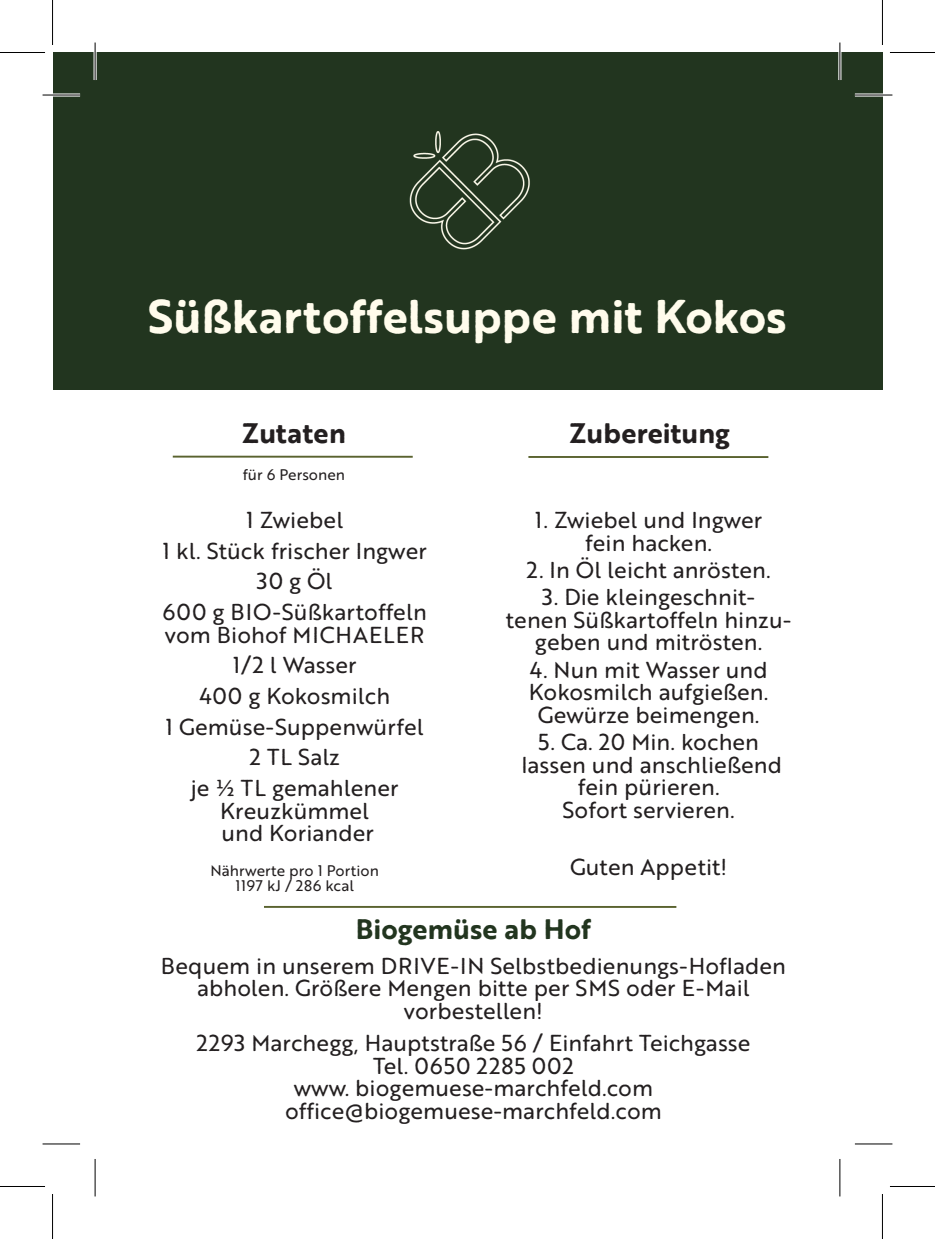
<style>
.page{position:relative;width:935px;height:1239px;background:#fff}
.page>*{position:absolute;margin:0;border:0;box-sizing:border-box;transform-origin:0 0}
.t1{font:700 46px "Brother 1816 Printed";color:#fffcec}
.t2{font:700 27.5px "Brother 1816 Printed";color:#231f20}
.t3{font:700 27.5px "Brother 1816 Printed";color:#22351f}
.t4{font:22.5px/22.5px "Brother 1816 Printed";color:#231f20;text-align:center}
.t5{font:22.5px "Brother 1816 Printed";letter-spacing:.04em;color:#231f20}
.t6{font:15px/15px "Brother 1816 Printed";color:#231f20;text-align:center}
</style>
<div class="page">
<div style="left:52px;top:52px;width:830px;height:338px;background:#22351f"></div>
<img style="left:409px;top:131px;width:121px;height:119px">
<hr style="left:173px;top:456px;width:239px;height:2px;background:#5a632f">
<hr style="left:528px;top:456px;width:240px;height:2px;background:#5a632f">
<hr style="left:264px;top:906px;width:412px;height:2px;background:#5a632f">
<svg style="left:43px;top:93px;width:37px;height:4px"></svg>
<svg style="left:854px;top:93px;width:38px;height:4px"></svg>
<svg style="left:93px;top:43px;width:4px;height:37px"></svg>
<svg style="left:94px;top:1159px;width:1px;height:37px"></svg>
<hr style="left:838px;top:43px;width:3px;height:37px;background:#fff">
<hr style="left:43px;top:95px;width:37px;height:1px;background:#000">
<hr style="left:854px;top:95px;width:38px;height:1px;background:#000">
<hr style="left:43px;top:1143px;width:37px;height:1px;background:#000">
<hr style="left:854px;top:1143px;width:38px;height:1px;background:#000">
<hr style="left:95px;top:43px;width:1px;height:37px;background:#000">
<hr style="left:95px;top:1159px;width:1px;height:37px;background:#000">
<hr style="left:839px;top:43px;width:1px;height:37px;background:#000">
<hr style="left:839px;top:1159px;width:1px;height:37px;background:#000">
<hr style="left:0;top:52px;width:45px;height:1px;background:#000">
<hr style="left:889px;top:52px;width:45px;height:1px;background:#000">
<hr style="left:0;top:1186px;width:45px;height:1px;background:#000">
<hr style="left:889px;top:1186px;width:45px;height:1px;background:#000">
<hr style="left:52px;top:0;width:1px;height:45px;background:#000">
<hr style="left:52px;top:1194px;width:1px;height:45px;background:#000">
<hr style="left:881px;top:0;width:1px;height:45px;background:#000">
<hr style="left:881px;top:1194px;width:1px;height:45px;background:#000">
<p class="t1" style="left:148px;top:281px;width:640px">Süßkartoffelsuppe mit Kokos</p>
<p class="t2" style="left:242px;top:412px;width:105px">Zutaten</p>
<p class="t2" style="left:569px;top:412px;width:162px">Zubereitung</p>
<p class="t6" style="left:243px;top:466px;width:104px">für 6 Personen</p>
<p class="t4" style="left:246px;top:508px;width:99px">1 Zwiebel</p>
<p class="t4" style="left:162px;top:534px;width:266px;line-height:30.8px">1 kl. Stück frischer Ingwer<br>30 g Öl</p>
<p class="t4" style="left:162px;top:600px;width:266px;text-align:left">600 g BIO-Süßkartoffeln vom Biohof MICHAELER</p>
<p class="t4" style="left:232px;top:653px;width:126px">1/2 l Wasser</p>
<p class="t4" style="left:199px;top:684px;width:192px">400 g Kokosmilch</p>
<p class="t4" style="left:165px;top:710px;width:260px;line-height:30.8px">1 Gemüse-Suppenwürfel<br>2 TL Salz</p>
<p class="t4" style="left:191px;top:776px;width:209px">je ½ TL gemahlener<br>Kreuzkümmel<br>und Koriander</p>
<p class="t6" style="left:210px;top:862px;width:170px">Nährwerte pro 1 Portion<br>1197 kJ / 286 kcal</p>
<p class="t4" style="left:534px;top:508px;width:229px">1. Zwiebel und Ingwer fein hacken.</p>
<p class="t4" style="left:526px;top:558px;width:245px">2. In Öl leicht anrösten.</p>
<p class="t4" style="left:505px;top:585px;width:287px">3. Die kleingeschnit-<br>tenen Süßkartoffeln hinzu&shy;geben und mitrösten.</p>
<p class="t4" style="left:528px;top:657px;width:241px">4. Nun mit Wasser und<br>Kokosmilch aufgießen.<br>Gewürze beimengen.</p>
<p class="t4" style="left:521px;top:730px;width:262px">5. Ca. 20 Min. kochen lassen und anschließend fein pürieren.<br>Sofort servieren.</p>
<p class="t4" style="left:569px;top:855px;width:159px">Guten Appetit!</p>
<p class="t3" style="left:356px;top:908px;width:237px">Biogemüse ab Hof</p>
<p class="t4" style="left:161px;top:953px;width:626px">Bequem in unserem DRIVE-IN Selbstbedienungs-Hofladen abholen. Größere Mengen bitte per SMS oder E-Mail vorbestellen!</p>
<p class="t4" style="left:196px;top:1031px;width:555px">2293 Marchegg, Hauptstraße 56 / Einfahrt Teichgasse</p>
<p class="t5" style="left:373px;top:1049px;width:202px">Tel. 0650 2285 002</p>
<p class="t4" style="left:294px;top:1076px;width:360px">www. biogemuese-marchfeld.com</p>
<p class="t4" style="left:285px;top:1098px;width:378px">office@biogemuese-marchfeld.com</p>
</div>
